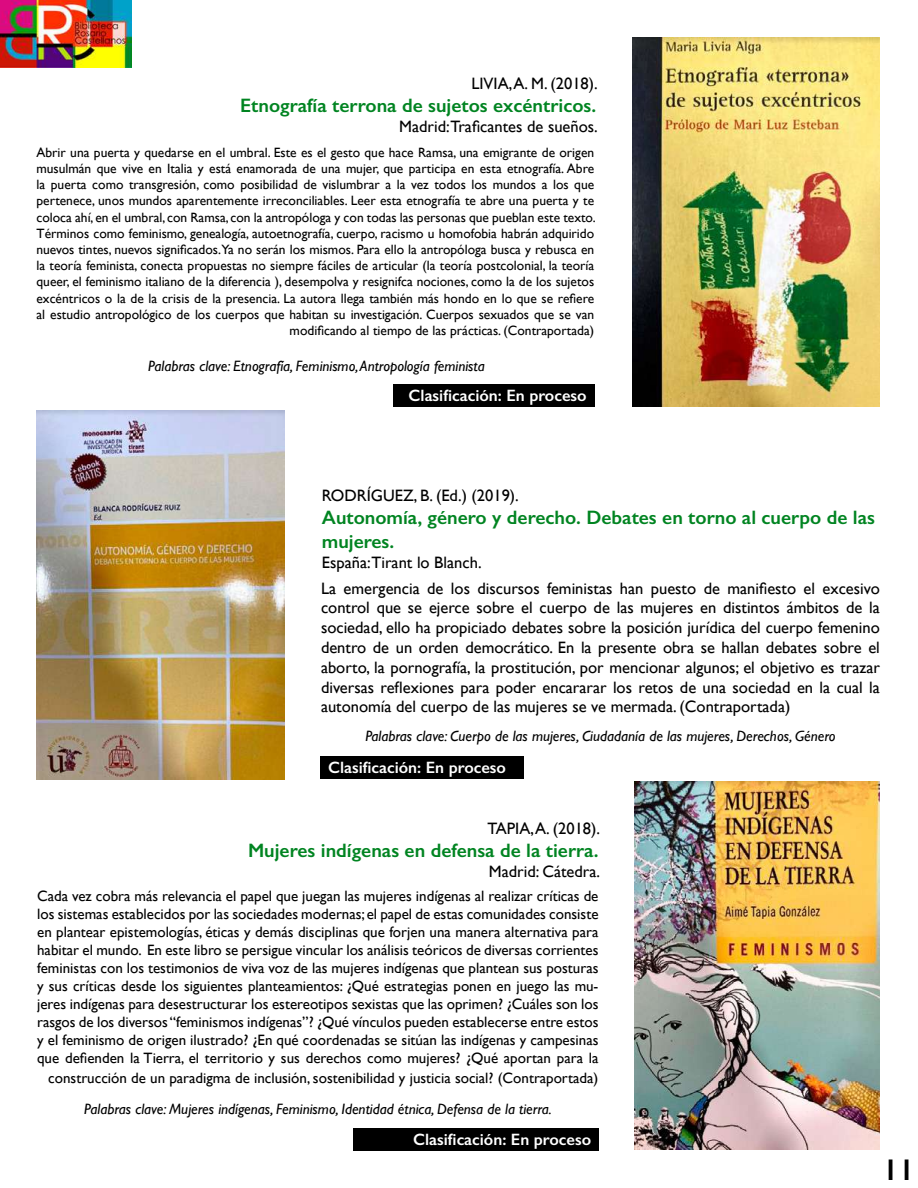
<style>
.page{position:relative;width:918px;height:1188px;background:#fff}
.page>*{position:absolute;margin:0;border:0;box-sizing:border-box;transform-origin:0 0}
.t1{font:600 30px "Gill Sans";color:#000}
.t2{font:600 19.5px/23.4px "Gill Sans";color:#008421}
.t3{font:16.5px/19.8px "Gill Sans";color:#000;text-align:justify}
.t4{font:600 16.5px "Gill Sans";color:#fff}
.t5{font:15px/18px "Gill Sans";color:#000;text-align:justify}
.t6{font:italic 15px "Gill Sans";color:#000}
.t7{font:13.5px/16.2px "Gill Sans";color:#000;text-align:right}
</style>
<div class="page">
<img style="left:0;top:0;width:131px;height:68px">
<div style="left:353px;top:1128px;width:246px;height:23px;background:#000"></div>
<div style="left:320px;top:756px;width:203px;height:22px;background:#000"></div>
<img style="left:37px;top:410px;width:247px;height:369px">
<div style="left:393px;top:384px;width:202px;height:22px;background:#000"></div>
<img style="left:634px;top:781px;width:246px;height:369px">
<img style="left:632px;top:38px;width:248px;height:368px">
<p class="t3" style="left:471px;top:73px;width:128px">LIVIA, A. M. (2018).</p>
<h2 class="t2" style="left:240px;top:94px;width:358px">Etnografía terrona de sujetos excéntricos.</h2>
<p class="t3" style="left:399px;top:116px;width:200px">Madrid:Traficantes de sueños.</p>
<p class="t7" style="left:37px;top:144px;width:561px">Abrir una puerta y quedarse en el umbral. Este es el gesto que hace Ramsa, una emigrante de origen musulmán que vive en Italia y está enamorada de una mujer, que participa en esta etnografía. Abre la puerta como transgresión, como posibilidad de vislumbrar a la vez todos los mundos a los que pertenece, unos mundos aparentemente irreconciliables. Leer esta etnografía te abre una puerta y te coloca ahí, en el umbral, con Ramsa, con la antropóloga y con todas las personas que pueblan este texto.<br>Términos como feminismo, genealogía, autoetnografía, cuerpo, racismo u homofobia habrán adquirido nuevos tintes, nuevos significados.Ya no serán los mismos. Para ello la antropóloga busca y rebusca en la teoría feminista, conecta propuestas no siempre fáciles de articular (la teoría postcolonial, la teoría queer, el feminismo italiano de la diferencia ), desempolva y resignifca nociones, como la de los sujetos excéntricos o la de la crisis de la presencia. La autora llega también más hondo en lo que se refiere al estudio antropológico de los cuerpos que habitan su investigación. Cuerpos sexuados que se van modificando al tiempo de las prácticas. (Contraportada)</p>
<p class="t6" style="left:148px;top:357px;width:338px">Palabras clave: Etnografía, Feminismo, Antropología feminista</p>
<p class="t4" style="left:409px;top:385px;width:180px">Clasificación: En proceso</p>
<p class="t3" style="left:322px;top:485px;width:199px">RODRÍGUEZ, B. (Ed.) (2019).</p>
<h2 class="t2" style="left:322px;top:506px;width:555px">Autonomía, género y derecho. Debates en torno al cuerpo de las mujeres.</h2>
<p class="t3" style="left:322px;top:552px;width:161px">España:Tirant lo Blanch.</p>
<p class="t3" style="left:321px;top:578px;width:560px">La emergencia de los discursos feministas han puesto de manifiesto el excesivo control que se ejerce sobre el cuerpo de las mujeres en distintos ámbitos de la sociedad, ello ha propiciado debates sobre la posición jurídica del cuerpo femenino dentro de un orden democrático. En la presente obra se hallan debates sobre el aborto, la pornografía, la prostitución, por mencionar algunos; el objetivo es trazar diversas reflexiones para poder encararar los retos de una sociedad en la cual la autonomía del cuerpo de las mujeres se ve mermada. (Contraportada)</p>
<p class="t6" style="left:365px;top:728px;width:472px">Palabras clave: Cuerpo de las mujeres, Ciudadanía de las mujeres, Derechos, Género</p>
<p class="t4" style="left:328px;top:758px;width:180px">Clasificación: En proceso</p>
<p class="t3" style="left:488px;top:818px;width:114px">TAPIA, A. (2018).</p>
<h2 class="t2" style="left:248px;top:839px;width:352px">Mujeres indígenas en defensa de la tierra.</h2>
<p class="t3" style="left:489px;top:861px;width:113px">Madrid: Cátedra.</p>
<p class="t5" style="left:37px;top:887px;width:563px">Cada vez cobra más relevancia el papel que juegan las mujeres indígenas al realizar críticas de los sistemas establecidos por las sociedades modernas; el papel de estas comunidades consiste en plantear epistemologías, éticas y demás disciplinas que forjen una manera alternativa para habitar el mundo. En este libro se persigue vincular los análisis teóricos de diversas corrientes feministas con los testimonios de viva voz de las mujeres indígenas que plantean sus posturas y sus críticas desde los siguientes planteamientos: ¿Qué estrategias ponen en juego las mu&shy;jeres indígenas para desestructurar los estereotipos sexistas que las oprimen? ¿Cuáles son los rasgos de los diversos “feminismos indígenas”? ¿Qué vínculos pueden establecerse entre estos y el feminismo de origen ilustrado? ¿En qué coordenadas se sitúan las indígenas y campesinas que defienden la Tierra, el territorio y sus derechos como mujeres? ¿Qué aportan para la</p>
<p class="t5" style="left:48px;top:1069px;width:552px">construcción de un paradigma de inclusión, sostenibilidad y justicia social? (Contraportada)</p>
<p class="t6" style="left:84px;top:1101px;width:469px">Palabras clave: Mujeres indígenas, Feminismo, Identidad étnica, Defensa de la tierra.</p>
<p class="t4" style="left:413px;top:1130px;width:180px">Clasificación: En proceso</p>
<h1 class="t1" style="left:883px;top:1152px;width:33px">11</h1>
</div>
